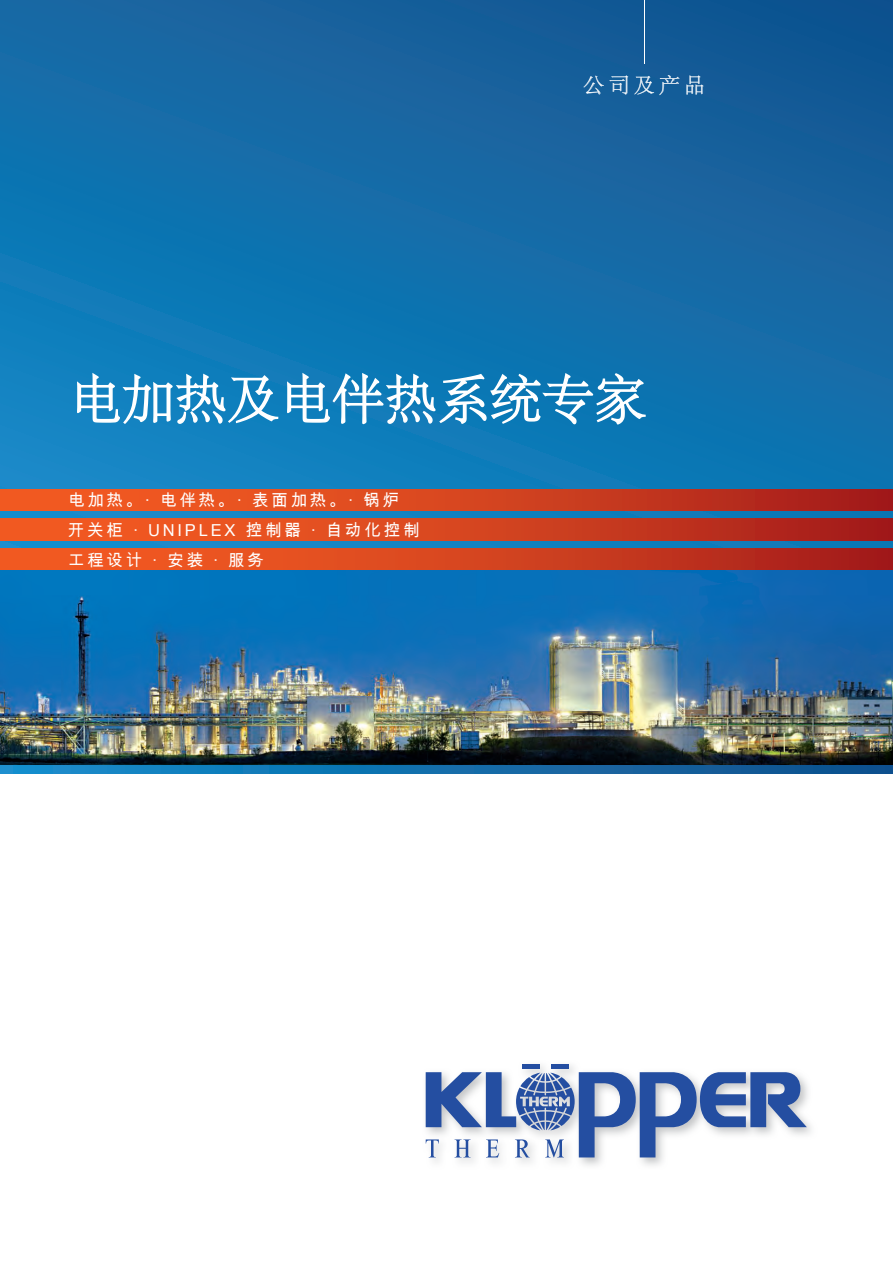
<style>
.page{position:relative;width:893px;height:1263px;background:#fff}
.page>*{position:absolute;margin:0;border:0;box-sizing:border-box;transform-origin:0 0}
.t1{font:300 52.5px "Adobe Song Std";color:#fff}
.t2{font:300 21px "Adobe Song Std";letter-spacing:.2em;color:#fff}
.t3{font:16.5px/29.7px "Arial Unicode MS";letter-spacing:.17em;color:#fff}
</style>
<div class="page">
<img style="left:0;top:570px;width:893px;height:195px">
<svg style="left:0;top:0;width:893px;height:549px;background:#146da9"></svg>
<div style="left:0;top:519px;width:893px;height:21px;background:linear-gradient(to right,#fe6323,#a8211c)"></div>
<div style="left:0;top:489px;width:893px;height:21px;background:linear-gradient(to right,#fe6323,#a8211c)"></div>
<div style="left:0;top:549px;width:893px;height:21px;background:linear-gradient(to right,#fe6323,#a8211c)"></div>
<hr style="left:644px;top:0;width:1px;height:64px;background:#fff">
<svg style="left:584px;top:75px;width:44px;height:20px"></svg>
<svg style="left:634px;top:75px;width:45px;height:20px"></svg>
<svg style="left:687px;top:75px;width:16px;height:20px"></svg>
<img style="left:425px;top:1064px;width:386px;height:102px">
<div style="left:522px;top:1064px;width:17px;height:5px;background:#244ea1"></div>
<div style="left:551px;top:1064px;width:18px;height:5px;background:#244ea1"></div>
<svg style="left:426px;top:1072px;width:381px;height:85px"></svg>
<svg style="left:0;top:765px;width:893px;height:9px;background:#126eab"></svg>
<svg style="left:77px;top:373px;width:201px;height:51px;background:#499ecd"></svg>
<svg style="left:287px;top:373px;width:359px;height:51px;background:#4899c7"></svg>
<p class="t2" style="left:583px;top:74px;width:123px">公司及产品</p>
<h1 class="t1" style="left:69px;top:371px;width:579px">电加热及电伴热系统专家</h1>
<p class="t3" style="left:68px;top:485px;width:353px">电加热。· 电伴热。· 表面加热。· 锅炉开关柜 · UNIPLEX 控制器 · 自动化控制工程设计 · 安装 · 服务</p>
</div>
